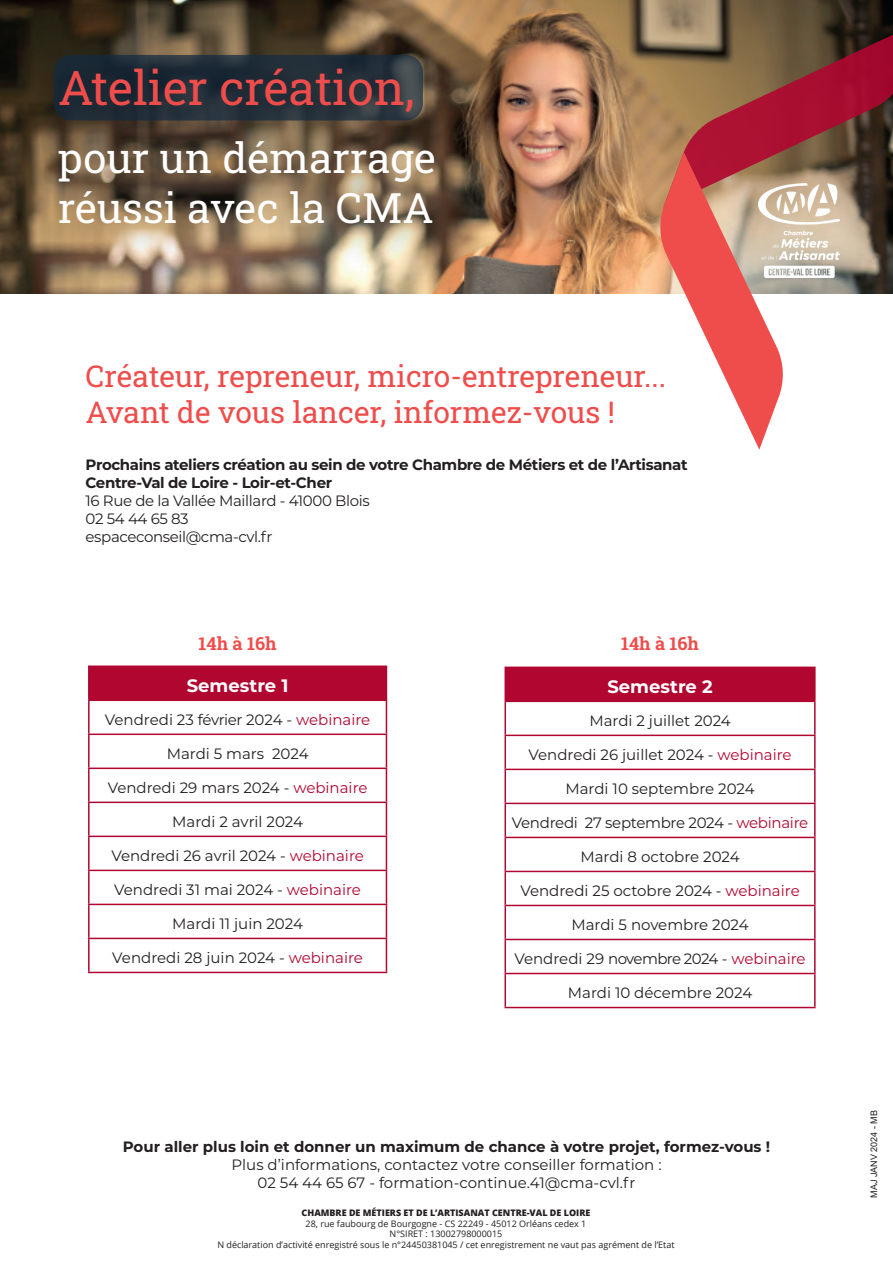
<style>
.page{position:relative;width:893px;height:1263px;background:#fff}
.page>*{position:absolute;margin:0;border:0;box-sizing:border-box;transform-origin:0 0}
.t1{font:47.7px "Roboto Slab";color:#ef4d4b}
.t2{font:41.7px/50.1px "Roboto Slab";color:#fff}
.t3{font:30px/36px "Roboto Slab";color:#ef4d4b}
.t4{font:700 18px "Montserrat";color:#fff}
.t5{font:700 18px "Roboto Slab";color:#ef4d4b}
.t6{font:15px/18px "Montserrat";color:#231f20;text-align:center}
.t7{font:700 15px/18px "Montserrat";letter-spacing:-.025em;color:#231f20}
.t8{font:15px/18px "Montserrat";letter-spacing:-.025em;color:#231f20}
.t9{font:700 15px "Montserrat";color:#231f20}
.t10{font:15px "Montserrat";letter-spacing:-.02em;color:#231f20}
.t11{font:9px/10.8px "Open Sans";color:#231f20;text-align:center}
.t12{font:800 9px "Open Sans";color:#231f20}
.t13{font:9px "Arial";color:#231f20}
.s1{color:#b00630}
</style>
<div class="page">
<div style="left:89px;top:666px;width:297px;height:34px;background:#b00630"></div>
<hr style="left:88px;top:667px;width:2px;height:32px;background:#b00630">
<hr style="left:88px;top:665px;width:299px;height:2px;background:#b00630">
<hr style="left:386px;top:667px;width:1px;height:32px;background:#b00630">
<hr style="left:88px;top:699px;width:299px;height:2px;background:#b00630">
<hr style="left:88px;top:701px;width:2px;height:32px;background:#b00630">
<hr style="left:88px;top:735px;width:2px;height:32px;background:#b00630">
<hr style="left:88px;top:769px;width:2px;height:32px;background:#b00630">
<hr style="left:88px;top:803px;width:2px;height:33px;background:#b00630">
<hr style="left:88px;top:837px;width:2px;height:33px;background:#b00630">
<hr style="left:88px;top:871px;width:2px;height:33px;background:#b00630">
<hr style="left:88px;top:905px;width:2px;height:33px;background:#b00630">
<hr style="left:88px;top:939px;width:2px;height:33px;background:#b00630">
<hr style="left:386px;top:701px;width:1px;height:32px;background:#b00630">
<hr style="left:386px;top:735px;width:1px;height:32px;background:#b00630">
<hr style="left:386px;top:769px;width:1px;height:32px;background:#b00630">
<hr style="left:386px;top:803px;width:1px;height:33px;background:#b00630">
<hr style="left:386px;top:837px;width:1px;height:33px;background:#b00630">
<hr style="left:386px;top:871px;width:1px;height:33px;background:#b00630">
<hr style="left:386px;top:905px;width:1px;height:33px;background:#b00630">
<hr style="left:386px;top:939px;width:1px;height:33px;background:#b00630">
<hr style="left:88px;top:733px;width:299px;height:2px;background:#b00630">
<hr style="left:88px;top:767px;width:299px;height:2px;background:#b00630">
<hr style="left:88px;top:801px;width:299px;height:2px;background:#b00630">
<hr style="left:88px;top:836px;width:299px;height:1px;background:#b00630">
<hr style="left:88px;top:870px;width:299px;height:1px;background:#b00630">
<hr style="left:88px;top:904px;width:299px;height:1px;background:#b00630">
<hr style="left:88px;top:938px;width:299px;height:1px;background:#b00630">
<hr style="left:88px;top:972px;width:299px;height:1px;background:#b00630">
<div style="left:505px;top:667px;width:310px;height:34px;background:#b00630"></div>
<hr style="left:504px;top:668px;width:2px;height:33px;background:#b00630">
<hr style="left:504px;top:666px;width:312px;height:2px;background:#b00630">
<hr style="left:814px;top:668px;width:2px;height:33px;background:#b00630">
<hr style="left:504px;top:701px;width:312px;height:1px;background:#b00630">
<hr style="left:504px;top:702px;width:2px;height:33px;background:#b00630">
<hr style="left:504px;top:736px;width:2px;height:33px;background:#b00630">
<hr style="left:504px;top:770px;width:2px;height:33px;background:#b00630">
<hr style="left:504px;top:804px;width:2px;height:33px;background:#b00630">
<hr style="left:504px;top:838px;width:2px;height:33px;background:#b00630">
<hr style="left:504px;top:872px;width:2px;height:33px;background:#b00630">
<hr style="left:504px;top:906px;width:2px;height:33px;background:#b00630">
<hr style="left:504px;top:940px;width:2px;height:33px;background:#b00630">
<hr style="left:504px;top:974px;width:2px;height:33px;background:#b00630">
<hr style="left:504px;top:735px;width:312px;height:1px;background:#b00630">
<hr style="left:504px;top:769px;width:312px;height:1px;background:#b00630">
<hr style="left:814px;top:702px;width:2px;height:33px;background:#b00630">
<hr style="left:814px;top:736px;width:2px;height:33px;background:#b00630">
<hr style="left:814px;top:770px;width:2px;height:33px;background:#b00630">
<hr style="left:814px;top:804px;width:2px;height:33px;background:#b00630">
<hr style="left:814px;top:838px;width:2px;height:33px;background:#b00630">
<hr style="left:814px;top:872px;width:2px;height:33px;background:#b00630">
<hr style="left:814px;top:906px;width:2px;height:33px;background:#b00630">
<hr style="left:814px;top:940px;width:2px;height:33px;background:#b00630">
<hr style="left:814px;top:974px;width:2px;height:33px;background:#b00630">
<hr style="left:504px;top:803px;width:312px;height:1px;background:#b00630">
<hr style="left:504px;top:837px;width:312px;height:1px;background:#b00630">
<hr style="left:504px;top:871px;width:312px;height:1px;background:#b00630">
<hr style="left:504px;top:905px;width:312px;height:1px;background:#b00630">
<hr style="left:504px;top:939px;width:312px;height:1px;background:#b00630">
<hr style="left:504px;top:973px;width:312px;height:1px;background:#b00630">
<hr style="left:504px;top:1007px;width:312px;height:1px;background:#b00630">
<img style="left:1px;top:0;width:892px;height:294px">
<svg style="left:658px;top:19px;width:235px;height:431px"></svg>
<img style="left:758px;top:183px;width:81px;height:94px">
<div style="left:0;top:1px;width:478px;height:176px;background:#231f20;opacity:.4"></div>
<svg style="left:15px;top:98px;width:462px;height:171px;background:#74624e"></svg>
<h1 class="t1" style="left:58px;top:55px;width:358px">Atelier création,</h1>
<h2 class="t2" style="left:58px;top:131px;width:379px">pour un démarrage réussi avec la CMA</h2>
<h3 class="t3" style="left:86px;top:357px;width:582px">Créateur, repreneur, micro-entrepreneur...<br>Avant de vous lancer, informez-vous !</h3>
<p class="t7" style="left:86px;top:455px;width:603px">Prochains ateliers création au sein de votre Chambre de Métiers et de l’Artisanat<br>Centre-Val de Loire - Loir-et-Cher</p>
<p class="t8" style="left:86px;top:492px;width:286px">16 Rue de la Vallée Maillard - 41000 Blois<br>02 54 44 65 83 espaceconseil@cma-cvl.fr</p>
<p class="t5" style="left:199px;top:631px;width:79px">14h à 16h</p>
<p class="t5" style="left:621px;top:631px;width:79px">14h à 16h</p>
<p class="t4" style="left:187px;top:673px;width:103px">Semestre 1</p>
<p class="t6" style="left:105px;top:710px;width:267px">Vendredi 23 février 2024 - <span class="s1">webinaire</span></p>
<p class="t6" style="left:167px;top:744px;width:143px">Mardi 5 mars 2024</p>
<p class="t6" style="left:108px;top:778px;width:261px">Vendredi 29 mars 2024 - <span class="s1">webinaire</span></p>
<p class="t6" style="left:172px;top:812px;width:132px">Mardi 2 avril 2024</p>
<p class="t6" style="left:111px;top:846px;width:254px">Vendredi 26 avril 2024 - <span class="s1">webinaire</span></p>
<p class="t6" style="left:114px;top:880px;width:248px">Vendredi 31 mai 2024 - <span class="s1">webinaire</span></p>
<p class="t6" style="left:172px;top:914px;width:132px">Mardi 11 juin 2024</p>
<p class="t6" style="left:112px;top:948px;width:252px">Vendredi 28 juin 2024 - <span class="s1">webinaire</span></p>
<p class="t4" style="left:607px;top:674px;width:107px">Semestre 2</p>
<p class="t6" style="left:589px;top:711px;width:143px">Mardi 2 juillet 2024</p>
<p class="t6" style="left:528px;top:745px;width:265px">Vendredi 26 juillet 2024 - <span class="s1">webinaire</span></p>
<p class="t6" style="left:565px;top:779px;width:191px">Mardi 10 septembre 2024</p>
<p class="t10" style="left:512px;top:812px;width:298px">Vendredi 27 septembre 2024 - <span class="s1">webinaire</span></p>
<p class="t6" style="left:580px;top:847px;width:161px">Mardi 8 octobre 2024</p>
<p class="t6" style="left:520px;top:881px;width:281px">Vendredi 25 octobre 2024 - <span class="s1">webinaire</span></p>
<p class="t6" style="left:571px;top:915px;width:179px">Mardi 5 novembre 2024</p>
<p class="t6" style="left:514px;top:949px;width:293px">Vendredi 29 novembre 2024 - <span class="s1">webinaire</span></p>
<p class="t6" style="left:568px;top:983px;width:186px">Mardi 10 décembre 2024</p>
<p class="t9" style="left:123px;top:1136px;width:649px">Pour aller plus loin et donner un maximum de chance à votre projet, formez-vous !</p>
<p class="t6" style="left:231px;top:1155px;width:432px">Plus d’informations, contactez votre conseiller formation :<br>02 54 44 65 67 - formation-continue.41@cma-cvl.fr</p>
<p class="t12" style="left:302px;top:1206px;width:290px">CHAMBRE DE MÉTIERS ET DE L’ARTISANAT CENTRE-VAL DE LOIRE</p>
<p class="t11" style="left:217px;top:1218px;width:459px">28, rue faubourg de Bourgogne - CS 22249 - 45012 Orléans cedex 1<br>N°SIRET : 13002798000015<br>N déclaration d’activité enregistré sous le n°24450381045 / cet enregistrement ne vaut pas agrément de l’Etat</p>
<p class="t13" style="left:868px;top:1198px;width:89px;rotate:-90deg">MAJ JANV 2024 - MB</p>
</div>
